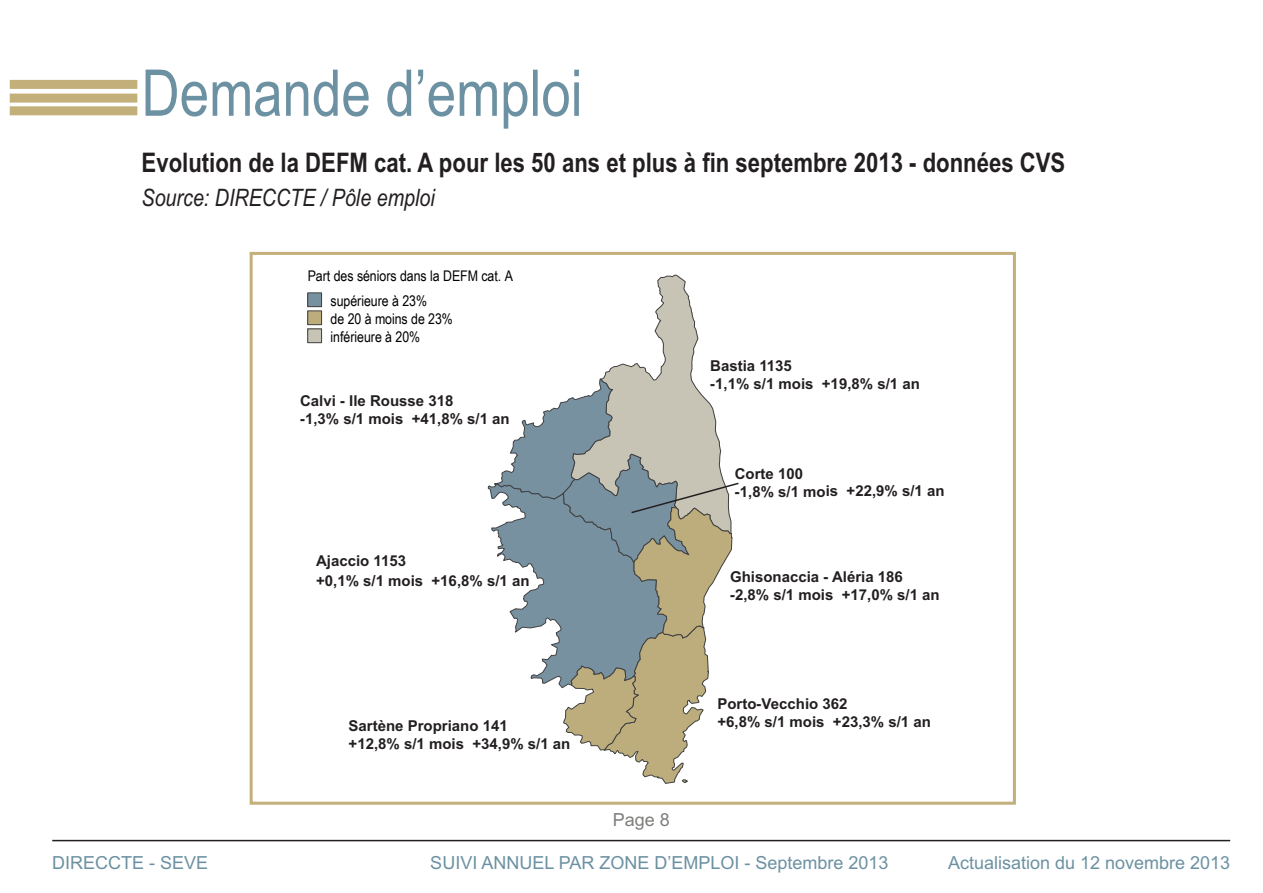
<style>
.page{position:relative;width:1263px;height:893px;background:#fff}
.page>*{position:absolute;margin:0;border:0;box-sizing:border-box;transform-origin:0 0}
.t1{font:64.5px "Arial Narrow";color:#6c91a2}
.t2{font:700 27px "Arial Narrow";color:#231f20}
.t3{font:italic 24px "Arial Narrow";color:#231f20}
.t4{font:18px "Arial";color:#6c91a2}
.t5{font:18px "Arial";color:#7f7e7c}
.t6{font:700 15px/18px "Arial";color:#231f20}
.t7{font:14.7px/24.3px "Arial Narrow";letter-spacing:-.005em;color:#000}
</style>
<div class="page">
<div style="left:250px;top:252px;width:766px;height:553px;border:3px solid #c3af79"></div>
<div style="left:10px;top:80px;width:127px;height:9px;background:#c3af79"></div>
<div style="left:10px;top:106px;width:127px;height:9px;background:#c3af79"></div>
<div style="left:10px;top:94px;width:127px;height:9px;background:#c3af79"></div>
<hr style="left:52px;top:840px;width:1178px;height:1px;background:#231f20">
<svg style="left:307px;top:274px;width:432px;height:510px"></svg>
<h1 class="t1" style="left:142px;top:56px;width:442px">Demande d’emploi</h1>
<h2 class="t2" style="left:142px;top:146px;width:925px">Evolution de la DEFM cat. A pour les 50 ans et plus à fin septembre 2013 - données CVS</h2>
<h3 class="t3" style="left:142px;top:184px;width:295px">Source: DIRECCTE / Pôle emploi</h3>
<p class="t7" style="left:331px;top:264px;width:184px;text-indent:-23px">Part des séniors dans la DEFM cat. A supérieure à 23%</p>
<p class="t7" style="left:331px;top:309px;width:124px;line-height:18px">de 20 à moins de 23% inférieure à 20%</p>
<p class="t6" style="left:300px;top:392px;width:211px">Calvi - Ile Rousse 318<br>-1,3% s/1 mois +41,8% s/1 an</p>
<p class="t6" style="left:316px;top:551px;width:215px;line-height:20.2px">Ajaccio 1153<br>+0,1% s/1 mois +16,8% s/1 an</p>
<p class="t6" style="left:349px;top:716px;width:223px">Sartène Propriano 141<br>+12,8% s/1 mois +34,9% s/1 an</p>
<p class="t5" style="left:613px;top:809px;width:59px">Page 8</p>
<p class="t6" style="left:710px;top:357px;width:211px">Bastia 1135<br>-1,1% s/1 mois +19,8% s/1 an</p>
<p class="t6" style="left:735px;top:465px;width:211px;line-height:17.5px">Corte 100<br>-1,8% s/1 mois +22,9% s/1 an</p>
<p class="t6" style="left:730px;top:568px;width:211px">Ghisonaccia - Aléria 186 -2,8% s/1 mois +17,0% s/1 an</p>
<p class="t6" style="left:717px;top:695px;width:215px">Porto-Vecchio 362<br>+6,8% s/1 mois +23,3% s/1 an</p>
<p class="t4" style="left:52px;top:853px;width:158px">DIRECCTE - SEVE</p>
<p class="t4" style="left:430px;top:853px;width:460px">SUIVI ANNUEL PAR ZONE D’EMPLOI - Septembre 2013</p>
<p class="t4" style="left:948px;top:853px;width:284px">Actualisation du 12 novembre 2013</p>
</div>
